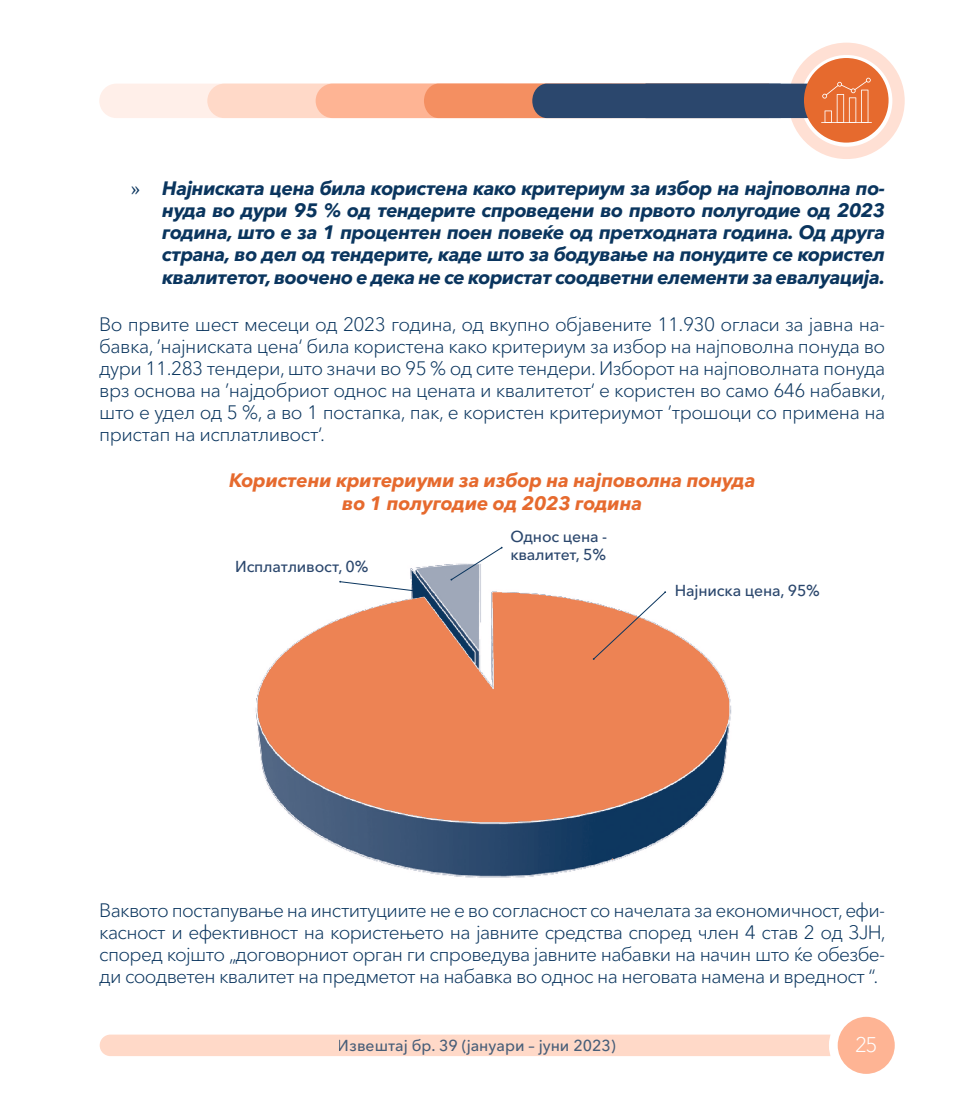
<style>
.page{position:relative;width:968px;height:1117px;background:#fff}
.page>*{position:absolute;margin:0;border:0;box-sizing:border-box;transform-origin:0 0}
.t1{font:300 21px "Avenir Next Cyr";color:#fff}
.t2{font:300 19.25px/22.1px "Avenir Next Cyr";letter-spacing:-.035em;color:#0a355e;text-align:justify}
.t3{font:italic 700 19.25px/22.2px "Avenir Next Cyr";letter-spacing:-.025em;color:#0a355e;text-align:justify}
.t4{font:italic 700 19.25px/22.1px "Avenir Next Cyr";letter-spacing:-.01em;color:#e66a2e;text-align:center}
.t5{font:500 15.75px/17.5px "Avenir Next Cyr";letter-spacing:-.01em;color:#2b476d}
.t6{font:500 15.75px "Avenir Next Cyr";color:#0a355e}
.s1{font-family:"Cambria";font-weight:400;font-style:normal}
</style>
<div class="page">
<div style="left:100px;top:1034px;width:785px;height:21px;background:#ffd9c8;border-radius:11px"></div>
<div style="left:833px;top:1012px;width:66px;height:65px;background:#feb494;border-radius:50%"></div>
<div style="left:828px;top:1007px;width:75px;height:75px;border:9px solid #fff;border-radius:50%"></div>
<div style="left:788px;top:43px;width:116px;height:116px;border:12px solid #ffe0d4;border-radius:50%"></div>
<div style="left:803px;top:58px;width:85px;height:85px;background:#e66a2e;border-radius:50%"></div>
<svg style="left:99px;top:78px;width:773px;height:45px"></svg>
<img style="left:255px;top:564px;width:477px;height:314px">
<svg style="left:339px;top:580px;width:76px;height:11px"></svg>
<svg style="left:592px;top:591px;width:74px;height:68px"></svg>
<svg style="left:450px;top:546px;width:52px;height:34px"></svg>
<p class="t3" style="left:162px;top:177px;width:724px;text-indent:-31px"><span class="s1">»</span> Најниската цена била користена како критериум за избор на најповолна по&shy;нуда во дури 95 % од тендерите спроведени во првото полугодие од 2023 година, што е за 1 процентен поен повеќе од претходната година. Од друга страна, во дел од тендерите, каде што за бодување на понудите се користел квалитетот, воочено е дека не се користат соодветни елементи за евалуација.</p>
<p class="t2" style="left:99px;top:313px;width:788px">Во првите шест месеци од 2023 година, од вкупно објавените 11.930 огласи за јавна на&shy;бавка, ’најниската цена‘ била користена како критериум за избор на најповолна понуда во дури 11.283 тендери, што значи во 95 % од сите тендери. Изборот на најповолната понуда врз основа на ’најдобриот однос на цената и квалитетот‘ е користен во само 646 набавки, што е удел од 5 %, а во 1 постапка, пак, е користен критериумот ’трошоци со примена на пристап на исплатливост‘.</p>
<p class="t4" style="left:229px;top:469px;width:528px">Користени критериуми за избор на најповолна понуда во 1 полугодие од 2023 година</p>
<p class="t5" style="left:235px;top:557px;width:135px">Исплатливост, 0%</p>
<p class="t5" style="left:510px;top:527px;width:98px">Однос цена - квалитет, 5%</p>
<p class="t5" style="left:674px;top:582px;width:146px">Најниска цена, 95%</p>
<p class="t2" style="left:99px;top:898px;width:788px">Ваквото постапување на институциите не е во согласност со начелата за економичност, ефи&shy;касност и ефективност на користењето на јавните средства според член 4 став 2 од ЗЈН, според којшто „договорниот орган ги спроведува јавните набавки на начин што ќе обезбе&shy;ди соодветен квалитет на предметот на набавка во однос на неговата намена и вредност “.</p>
<p class="t6" style="left:338px;top:1036px;width:279px">Извештај бр. 39 (јануари – јуни 2023)</p>
<p class="t1" style="left:854px;top:1032px;width:24px">25</p>
</div>
